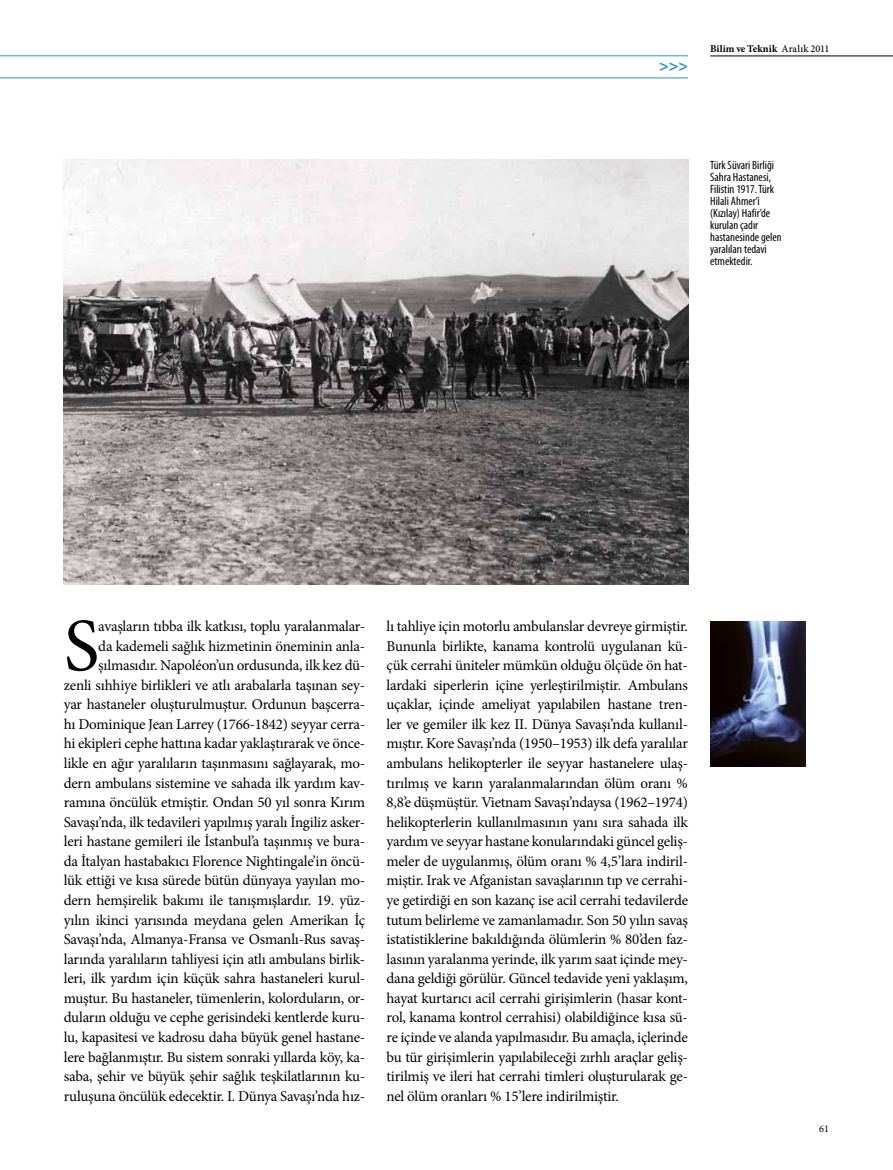
<style>
.page{position:relative;width:893px;height:1170px;background:#fff}
.page>*{position:absolute;margin:0;border:0;box-sizing:border-box;transform-origin:0 0}
.t1{font:75.15px "Minion Pro";color:#000}
.t2{font:700 16.2px "Myriad Pro";color:#1c9ad6}
.t3{font:15px/19.5px "Minion Pro";letter-spacing:-.015em;color:#000;text-align:right}
.t4{font:condensed 12px/12px "Myriad Pro";color:#000}
.t5{font:700 10.35px "Minion Pro";letter-spacing:.005em;color:#000}
.t6{font:10.35px "Minion Pro";color:#000}
.s1{font-weight:500}
</style>
<div class="page">
<img style="left:710px;top:621px;width:96px;height:145px">
<hr style="left:710px;top:56px;width:183px;height:1px;background:#000">
<hr style="left:0;top:78px;width:688px;height:1px;background:#1c9ad6">
<hr style="left:0;top:56px;width:688px;height:1px;background:#1c9ad6">
<img style="left:64px;top:159px;width:624px;height:426px">
<p class="t2" style="left:659px;top:55px;width:30px">&gt;&gt;&gt;</p>
<p class="t5" style="left:710px;top:41px;width:121px">Bilim ve Teknik <span class="s1">Aralık 2011</span></p>
<p class="t4" style="left:710px;top:158px;width:73px">Türk Süvari Birliği<br>Sahra Hastanesi,<br>Filistin 1917. Türk<br>Hilali Ahmer’i (Kızılay) Hafir’de kurulan çadır hastanesinde gelen yaralıları tedavi etmektedir.</p>
<h1 class="t1" style="left:64px;top:595px;width:37px">S</h1>
<p class="t3" style="left:64px;top:616px;width:303px">avaşların tıbba ilk katkısı, toplu yaralanmalar-<br>da kademeli sağlık hizmetinin öneminin anla&shy;şılmasıdır. Napoléon’un ordusunda, ilk kez dü-<br>zenli sıhhiye birlikleri ve atlı arabalarla taşınan sey&shy;yar hastaneler oluşturulmuştur. Ordunun başcerra&shy;hı Dominique Jean Larrey (1766-1842) seyyar cerra&shy;hi ekipleri cephe hattına kadar yaklaştırarak ve önce&shy;likle en ağır yaralıların taşınmasını sağlayarak, mo&shy;dern ambulans sistemine ve sahada ilk yardım kav&shy;ramına öncülük etmiştir. Ondan 50 yıl sonra Kırım Savaşı’nda, ilk tedavileri yapılmış yaralı İngiliz asker&shy;leri hastane gemileri ile İstanbul’a taşınmış ve bura&shy;da İtalyan hastabakıcı Florence Nightingale’in öncü&shy;lük ettiği ve kısa sürede bütün dünyaya yayılan mo&shy;dern hemşirelik bakımı ile tanışmışlardır. 19. yüz&shy;yılın ikinci yarısında meydana gelen Amerikan İç Savaşı’nda, Almanya-Fransa ve Osmanlı-Rus savaş&shy;larında yaralıların tahliyesi için atlı ambulans birlik&shy;leri, ilk yardım için küçük sahra hastaneleri kurul&shy;muştur. Bu hastaneler, tümenlerin, kolorduların, or&shy;duların olduğu ve cephe gerisindeki kentlerde kuru&shy;lu, kapasitesi ve kadrosu daha büyük genel hastane&shy;lere bağlanmıştır. Bu sistem sonraki yıllarda köy, ka&shy;saba, şehir ve büyük şehir sağlık teşkilatlarının ku&shy;ruluşuna öncülük edecektir. I. Dünya Savaşı’nda hız-</p>
<p class="t3" style="left:386px;top:616px;width:303px;text-align:justify">lı tahliye için motorlu ambulanslar devreye girmiştir.<br>Bununla birlikte, kanama kontrolü uygulanan kü&shy;çük cerrahi üniteler mümkün olduğu ölçüde ön hat&shy;lardaki siperlerin içine yerleştirilmiştir. Ambulans uçaklar, içinde ameliyat yapılabilen hastane tren&shy;ler ve gemiler ilk kez II. Dünya Savaşı’nda kullanıl&shy;mıştır. Kore Savaşı’nda (1950–1953) ilk defa yaralılar ambulans helikopterler ile seyyar hastanelere ulaş&shy;tırılmış ve karın yaralanmalarından ölüm oranı % 8,8’e düşmüştür. Vietnam Savaşı’ndaysa (1962–1974) helikopterlerin kullanılmasının yanı sıra sahada ilk yardım ve seyyar hastane konularındaki güncel geliş&shy;meler de uygulanmış, ölüm oranı % 4,5’lara indiril&shy;miştir. Irak ve Afganistan savaşlarının tıp ve cerrahi&shy;ye getirdiği en son kazanç ise acil cerrahi tedavilerde tutum belirleme ve zamanlamadır. Son 50 yılın savaş istatistiklerine bakıldığında ölümlerin % 80’den faz&shy;lasının yaralanma yerinde, ilk yarım saat içinde mey&shy;dana geldiği görülür. Güncel tedavide yeni yaklaşım, hayat kurtarıcı acil cerrahi girişimlerin (hasar kont&shy;rol, kanama kontrol cerrahisi) olabildiğince kısa sü&shy;re içinde ve alanda yapılmasıdır. Bu amaçla, içlerinde bu tür girişimlerin yapılabileceği zırhlı araçlar geliş&shy;tirilmiş ve ileri hat cerrahi timleri oluşturularak ge&shy;nel ölüm oranları % 15’lere indirilmiştir.</p>
<p class="t6" style="left:819px;top:1121px;width:11px">61</p>
</div>
